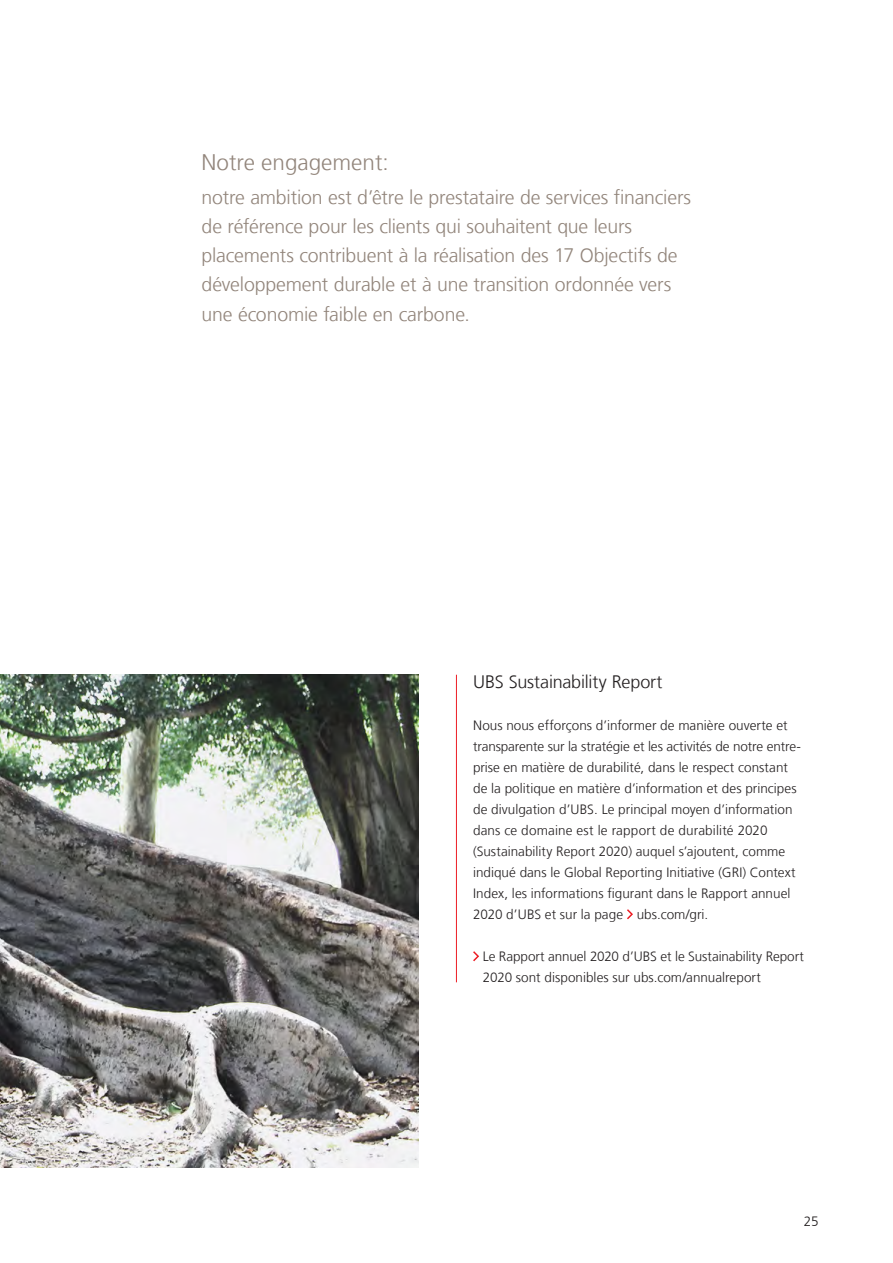
<style>
.page{position:relative;width:893px;height:1263px;background:#fff}
.page>*{position:absolute;margin:0;border:0;box-sizing:border-box;transform-origin:0 0}
.infographic_title_15{font:300 22.5px "Frutiger LT Com";color:#92857b}
.t1{font:300 19.5px/29.2px "Frutiger LT Com";letter-spacing:-.01em;color:#92857b}
.box_subtitle_12pt{font:300 18px "Frutiger LT Com";letter-spacing:-.01em;color:#231f20}
.body{font:300 13.5px/21px "Frutiger LT Com";color:#231f20}
.link{font:300 13.5px/21px "Frutiger LT Com";letter-spacing:-.005em;color:#231f20}
</style>
<div class="page">
<svg style="left:627px;top:909px;width:6px;height:11px"></svg>
<svg style="left:473px;top:951px;width:6px;height:11px"></svg>
<img style="left:0;top:675px;width:418px;height:492px">
<hr style="left:456px;top:675px;width:1px;height:307px;background:#ed1d24">
<p class="infographic_title_15" style="left:202px;top:149px;width:189px">Notre engagement:</p>
<p class="t1" style="left:202px;top:182px;width:491px">notre ambition est d’être le prestataire de services financiers de référence pour les clients qui souhaitent que leurs placements contribuent à la réalisation des 17 Objectifs de développement durable et à une transition ordonnée vers une économie faible en carbone.</p>
<p class="box_subtitle_12pt" style="left:473px;top:672px;width:191px">UBS Sustainability Report</p>
<p class="body" style="left:473px;top:715px;width:329px">Nous nous efforçons d’informer de manière ouverte et transparente sur la stratégie et les activités de notre entre&shy;prise en matière de durabilité, dans le respect constant de la politique en matière d’information et des principes de divulgation d’UBS. Le principal moyen d’information dans ce domaine est le rapport de durabilité 2020 (Sustainability Report 2020) auquel s’ajoutent, comme indiqué dans le Global Reporting Initiative (GRI) Context Index, les informations figurant dans le Rapport annuel 2020 d’UBS et sur la page ubs.com/gri.</p>
<p class="link" style="left:483px;top:946px;width:323px">Le Rapport annuel 2020 d’UBS et le Sustainability Report<br>2020 sont disponibles sur ubs.com/annualreport</p>
<p class="body" style="left:804px;top:1211px;width:16px">25</p>
</div>
